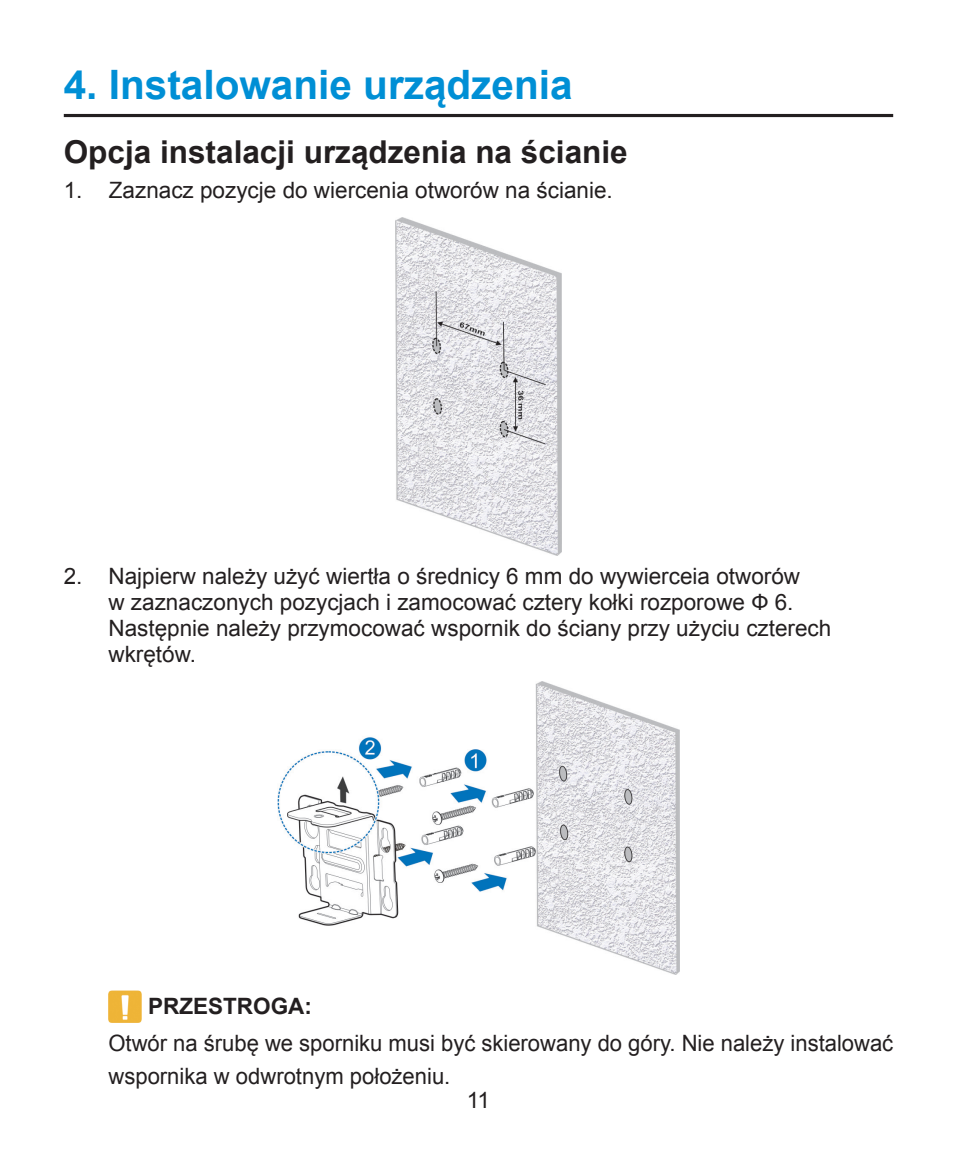
<style>
.page{position:relative;width:957px;height:1149px;background:#fff}
.page>*{position:absolute;margin:0;border:0;box-sizing:border-box;transform-origin:0 0}
.标题{font:700 40.5px "Arial";color:#008fd5}
.二级标题{font:700 31.5px "Arial";color:#231f20}
.段落样式1{font:22.5px/25.9px "Arial";color:#231f20}
.段落样式2{font:22.5px "Arial";color:#231f20}
.正文{font:22.5px "Arial";color:#231f20}
.小标题{font:700 22.5px "Arial";color:#231f20}
</style>
<div class="page">
<hr style="left:64px;top:114px;width:829px;height:3px;background:#231f20">
<img style="left:395px;top:217px;width:167px;height:338px">
<img style="left:277px;top:681px;width:402px;height:292px">
<img style="left:108px;top:990px;width:34px;height:31px">
<p class="标题" style="left:64px;top:57px;width:510px">4. Instalowanie urządzenia</p>
<p class="二级标题" style="left:64px;top:131px;width:565px">Opcja instalacji urządzenia na ścianie</p>
<p class="正文" style="left:64px;top:175px;width:550px">1. Zaznacz pozycje do wiercenia otworów na ścianie.</p>
<p class="段落样式1" style="left:108px;top:563px;width:724px;text-indent:-45px">2. Najpierw należy użyć wiertła o średnicy 6 mm do wywierceia otworów<br>w zaznaczonych pozycjach i zamocować cztery kołki rozporowe Ф 6.<br>Następnie należy przymocować wspornik do ściany przy użyciu czterech wkrętów.</p>
<p class="小标题" style="left:148px;top:991px;width:165px">PRZESTROGA:</p>
<p class="段落样式2" style="left:108px;top:1028px;width:786px">Otwór na śrubę we sporniku musi być skierowany do góry. Nie należy instalować</p>
<p class="段落样式2" style="left:108px;top:1060px;width:343px">wspornika w odwrotnym położeniu.</p>
<p class="段落样式1" style="left:467px;top:1086px;width:25px">11</p>
</div>
